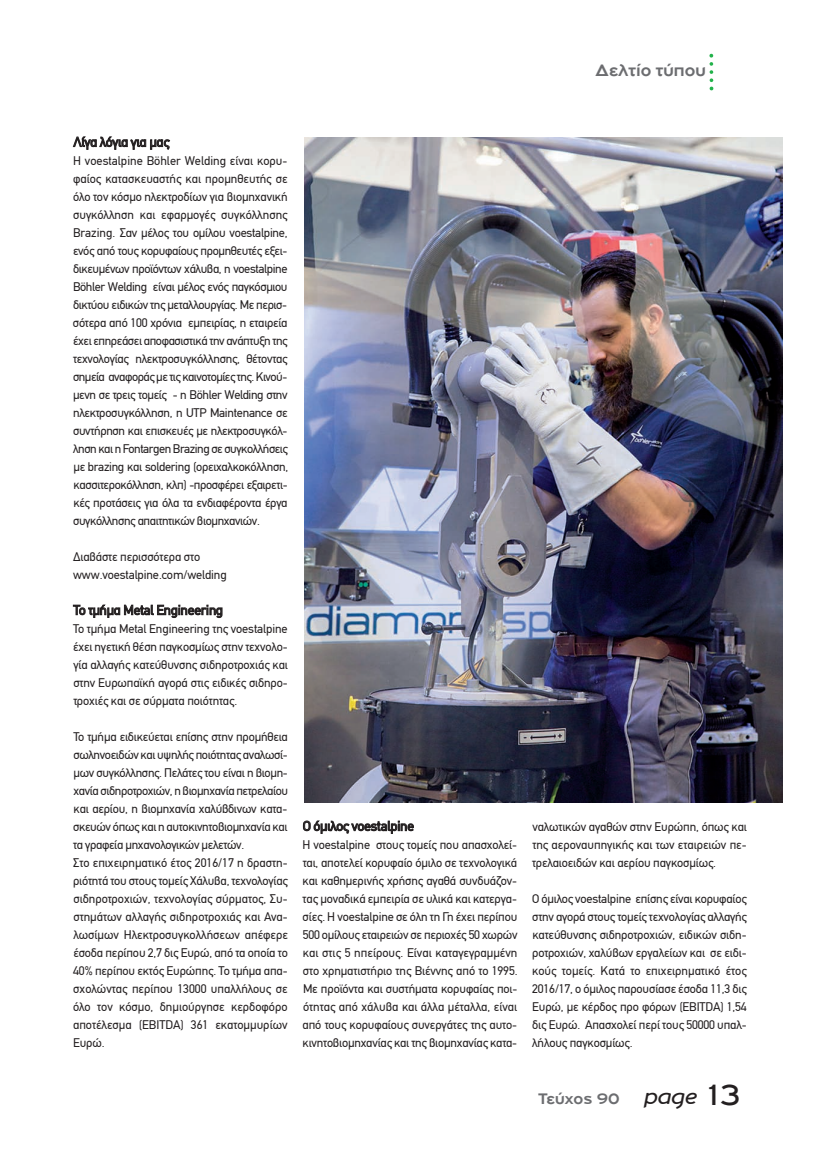
<style>
.page{position:relative;width:821px;height:1151px;background:#fff}
.page>*{position:absolute;margin:0;border:0;box-sizing:border-box;transform-origin:0 0}
.t1{font:700 17.5px "PF Highway Gothic Extended";color:#6c6d70}
.t2{font:700 16.25px "PF Highway Gothic Extended";color:#6c6d70}
.t3{font:13.75px "PF Din Text";letter-spacing:-.015em;color:#231f20}
.t4{font:12.5px/18px "PF Din Text";letter-spacing:-.01em;color:#231f20;text-align:justify}
.s1{font-weight:400;font-style:italic;font-size:22.5px;color:#231f20}
.s2{font-weight:400;font-size:31.25px;color:#231f20}
</style>
<div class="page">
<svg style="left:73px;top:136px;width:97px;height:14px"></svg>
<svg style="left:73px;top:605px;width:149px;height:13px"></svg>
<svg style="left:303px;top:821px;width:111px;height:13px"></svg>
<svg style="left:709px;top:54px;width:4px;height:36px"></svg>
<img style="left:304px;top:138px;width:478px;height:664px">
<h1 class="t1" style="left:595px;top:61px;width:111px">Δελτίο τύπου</h1>
<p class="t3" style="left:73px;top:136px;width:97px">Λίγα λόγια για μας</p>
<p class="t4" style="left:73px;top:153px;width:217px">Η voestalpine Böhler Welding είναι κορυ&shy;φαίος κατασκευαστής και προμηθευτής σε όλο τον κόσμο ηλεκτροδίων για βιομηχανική συγκόλληση και εφαρμογές συγκόλλησης Brazing. Σαν μέλος του ομίλου voestalpine, ενός από τους κορυφαίους προμηθευτές εξει&shy;δικευμένων προϊόντων χάλυβα, η voestalpine Böhler Welding είναι μέλος ενός παγκόσμιου δικτύου ειδικών της μεταλλουργίας. Με περισ&shy;σότερα από 100 χρόνια εμπειρίας, η εταιρεία έχει επηρεάσει αποφασιστικά την ανάπτυξη της τεχνολογίας ηλεκτροσυγκόλλησης, θέτοντας σημεία αναφοράς με τις καινοτομίες της. Κινού&shy;μενη σε τρεις τομείς - η Böhler Welding στην ηλεκτροσυγκόλληση, η UTP Maintenance σε συντήρηση και επισκευές με ηλεκτροσυγκόλ&shy;ληση και η Fontargen Brazing σε συγκολλήσεις με brazing και soldering (ορειχαλκοκόλληση, κασσιτεροκόλληση, κλπ) -προσφέρει εξαιρετι&shy;κές προτάσεις για όλα τα ενδιαφέροντα έργα συγκόλλησης απαιτητικών βιομηχανιών.</p>
<p class="t4" style="left:73px;top:549px;width:155px">Διαβάστε περισσότερα στο www.voestalpine.com/welding</p>
<p class="t3" style="left:73px;top:604px;width:151px">Το τμήμα Metal Engineering</p>
<p class="t4" style="left:73px;top:621px;width:216px">Το τμήμα Metal Engineering της voestalpine έχει ηγετική θέση παγκοσμίως στην τεχνολο&shy;γία αλλαγής κατεύθυνσης σιδηροτροχιάς και στην Ευρωπαϊκή αγορά στις ειδικές σιδηρο&shy;τροχιές και σε σύρματα ποιότητας.</p>
<p class="t4" style="left:73px;top:729px;width:216px;text-align:left">Το τμήμα ειδικεύεται επίσης στην προμήθεια σωληνοειδών και υψηλής ποιότητας αναλωσί&shy;μων συγκόλλησης. Πελάτες του είναι η βιομη&shy;χανία σιδηροτροχιών, η βιομηχανία πετρελαίου και αερίου, η βιομηχανία χαλύβδινων κατα&shy;σκευών όπως και η αυτοκινητοβιομηχανία και τα γραφεία μηχανολογικών μελετών.<br>Στο επιχειρηματικό έτος 2016/17 η δραστη&shy;ριότητά του στους τομείς Χάλυβα, τεχνολογίας σιδηροτροχιών, τεχνολογίας σύρματος, Συ&shy;στημάτων αλλαγής σιδηροτροχιάς και Ανα&shy;λωσίμων Ηλεκτροσυγκολλήσεων απέφερε έσοδα περίπου 2,7 δις Ευρώ, από τα οποία το 40% περίπου εκτός Ευρώπης. Το τμήμα απα&shy;σχολώντας περίπου 13000 υπαλλήλους σε όλο τον κόσμο, δημιούργησε κερδοφόρο αποτέλεσμα (EBITDA) 361 εκατομμυρίων Ευρώ.</p>
<p class="t3" style="left:303px;top:820px;width:113px">Ο όμιλος voestalpine</p>
<p class="t4" style="left:302px;top:837px;width:216px">Η voestalpine στους τομείς που απασχολεί&shy;ται, αποτελεί κορυφαίο όμιλο σε τεχνολογικά και καθημερινής χρήσης αγαθά συνδυάζον&shy;τας μοναδικά εμπειρία σε υλικά και κατεργα&shy;σίες. Η voestalpine σε όλη τη Γη έχει περίπου 500 ομίλους εταιρειών σε περιοχές 50 χωρών και στις 5 ηπείρους. Είναι καταγεγραμμένη στο χρηματιστήριο της Βιέννης από το 1995.<br>Με προϊόντα και συστήματα κορυφαίας ποι&shy;ότητας από χάλυβα και άλλα μέταλλα, είναι από τους κορυφαίους συνεργάτες της αυτο&shy;κινητοβιομηχανίας και της βιομηχανίας κατα-</p>
<p class="t4" style="left:532px;top:819px;width:216px">ναλωτικών αγαθών στην Ευρώπη, όπως και της αεροναυπηγικής και των εταιρειών πε&shy;τρελαιοειδών και αερίου παγκοσμίως.</p>
<p class="t4" style="left:532px;top:891px;width:216px">Ο όμιλος voestalpine επίσης είναι κορυφαίος στην αγορά στους τομείς τεχνολογίας αλλαγής κατεύθυνσης σιδηροτροχιών, ειδικών σιδη&shy;ροτροχιών, χαλύβων εργαλείων και σε ειδι&shy;κούς τομείς. Κατά το επιχειρηματικό έτος 2016/17, ο όμιλος παρουσίασε έσοδα 11,3 δις Ευρώ, με κέρδος προ φόρων (EBITDA) 1,54 δις Ευρώ. Απασχολεί περί τους 50000 υπαλ&shy;λήλους παγκοσμίως.</p>
<h2 class="t2" style="left:538px;top:1089px;width:204px">Τεύχος 90 <span class="s1">page</span> <span class="s2">13</span></h2>
</div>
